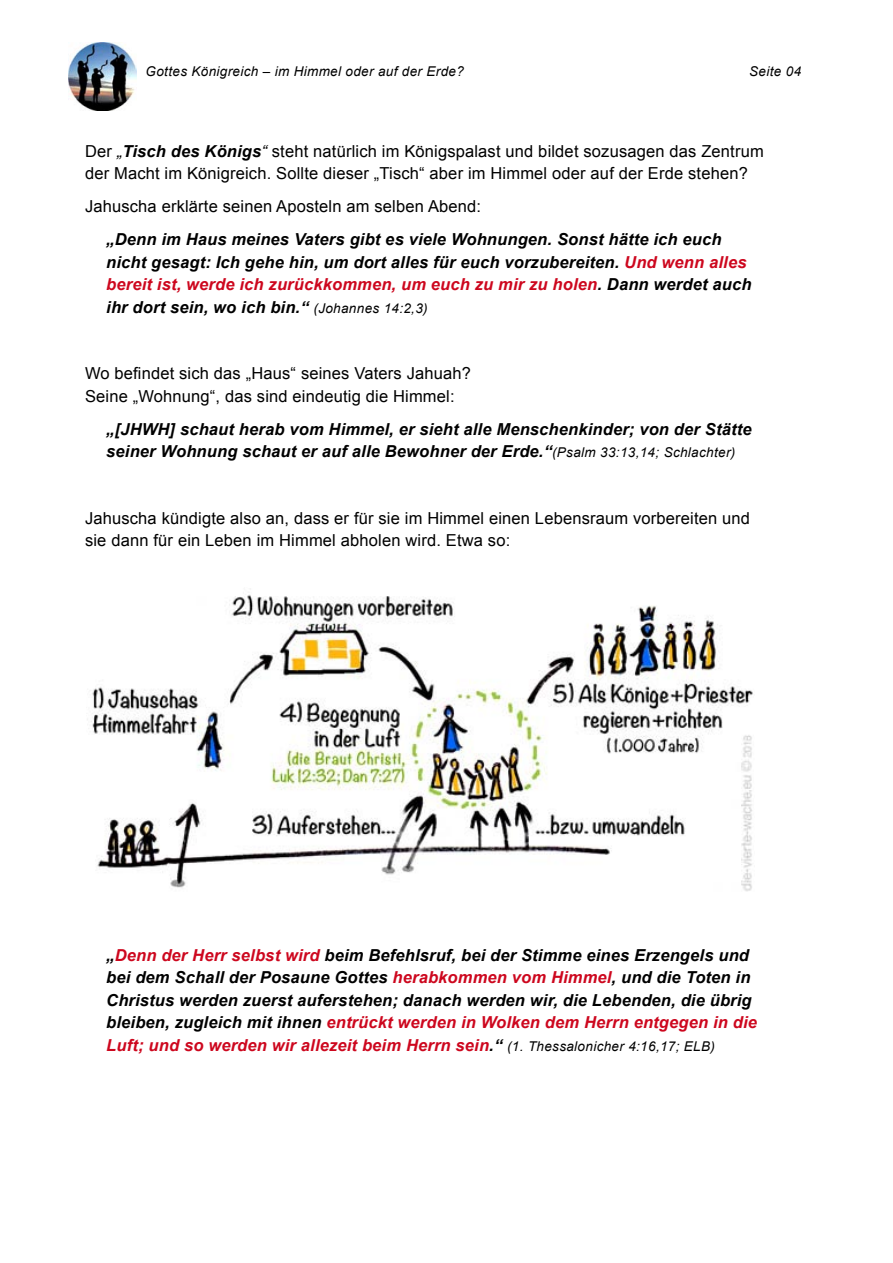
<style>
.page{position:relative;width:893px;height:1263px;background:#fff}
.page>*{position:absolute;margin:0;border:0;box-sizing:border-box;transform-origin:0 0}
.t1{font:italic 700 16.5px/22.5px "Arial";letter-spacing:.01em;color:#000}
.t2{font:16.5px/22.5px "Arial";letter-spacing:.01em;color:#000}
.t3{font:italic 13.5px "Arial";letter-spacing:.025em;color:#000}
.s1{font-style:italic}
.s2{font-weight:700;font-style:italic}
.s3{color:#cd071e}
.s4{font-weight:400;font-size:13.5px}
</style>
<div class="page">
<img style="left:68px;top:43px;width:68px;height:68px">
<img style="left:87px;top:594px;width:666px;height:297px">
<p class="t3" style="left:146px;top:62px;width:320px">Gottes Königreich – im Himmel oder auf der Erde?</p>
<p class="t3" style="left:749px;top:62px;width:53px">Seite 04</p>
<p class="t2" style="left:85px;top:140px;width:680px">Der <span class="s1">„</span><span class="s2">Tisch des Königs</span><span class="s1">“</span> steht natürlich im Königspalast und bildet sozusagen das Zentrum der Macht im Königreich. Sollte dieser „Tisch“ aber im Himmel oder auf der Erde stehen?</p>
<p class="t2" style="left:85px;top:195px;width:398px">Jahuscha erklärte seinen Aposteln am selben Abend:</p>
<p class="t1" style="left:106px;top:229px;width:647px">„Denn im Haus meines Vaters gibt es viele Wohnungen. Sonst hätte ich euch nicht gesagt: Ich gehe hin, um dort alles für euch vorzubereiten. <span class="s3">Und wenn alles bereit ist, werde ich zurückkommen, um euch zu mir zu holen</span>. Dann werdet auch ihr dort sein, wo ich bin.“ <span class="s4">(Johannes 14:2,3)</span></p>
<p class="t2" style="left:85px;top:362px;width:387px">Wo befindet sich das „Haus“ seines Vaters Jahuah?<br>Seine „Wohnung“, das sind eindeutig die Himmel:</p>
<p class="t1" style="left:106px;top:418px;width:647px">„[JHWH] schaut herab vom Himmel, er sieht alle Menschenkinder; von der Stätte seiner Wohnung schaut er auf alle Bewohner der Erde.“<span class="s4">(Psalm 33:13,14; Schlachter)</span></p>
<p class="t2" style="left:85px;top:507px;width:666px">Jahuscha kündigte also an, dass er für sie im Himmel einen Lebensraum vorbereiten und sie dann für ein Leben im Himmel abholen wird. Etwa so:</p>
<p class="t1" style="left:106px;top:944px;width:652px">„<span class="s3">Denn der Herr selbst wird</span> beim Befehlsruf, bei der Stimme eines Erzengels und bei dem Schall der Posaune Gottes <span class="s3">herabkommen vom Himmel</span>, und die Toten in Christus werden zuerst auferstehen; danach werden wir, die Lebenden, die übrig bleiben, zugleich mit ihnen <span class="s3">entrückt werden in Wolken dem Herrn entgegen in die Luft; und so werden wir allezeit beim Herrn sein</span>.“ <span class="s4">(1. Thessalonicher 4:16,17; ELB)</span></p>
</div>
